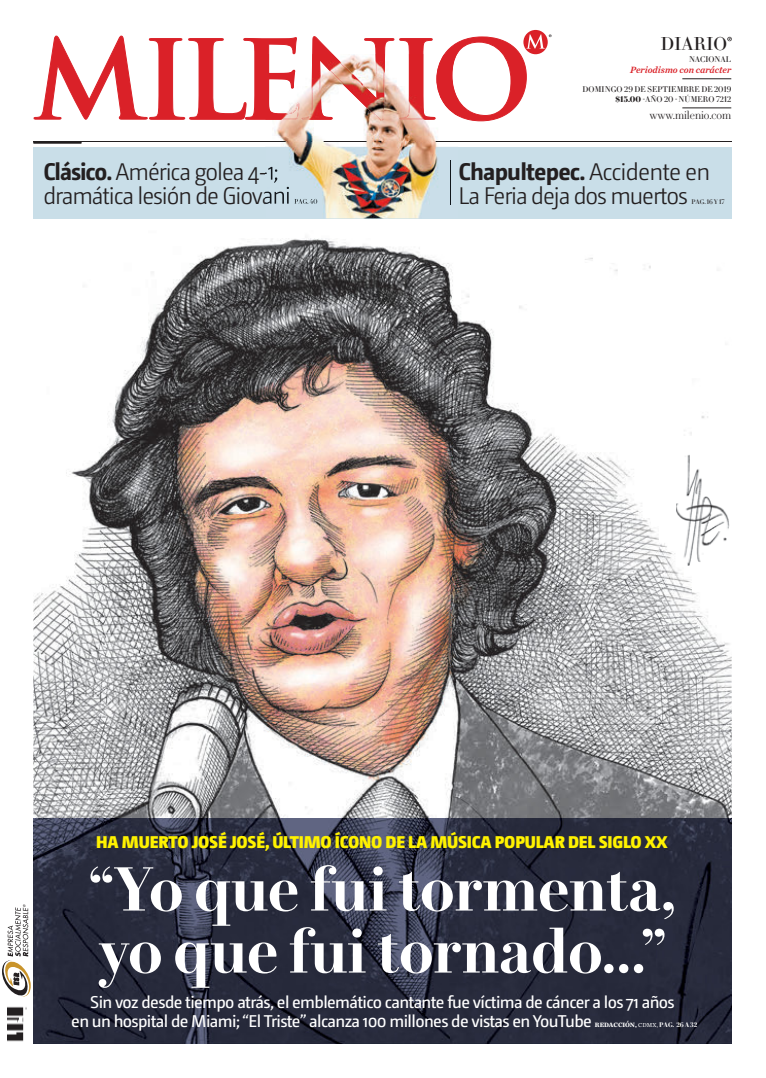
<style>
.page{position:relative;width:766px;height:1078px;background:#fff}
.page>*{position:absolute;margin:0;border:0;box-sizing:border-box;transform-origin:0 0}
.t1{font:600 60px/62px "Le Jeune Deck";color:#fff}
.t2{font:300 24px/24px "Camingo";letter-spacing:-.045em;color:#231f20}
.t3{font:18px "Le Jeune Deck";letter-spacing:.01em;color:#231f20}
.t4{font:17px/19px "Camingo";letter-spacing:-.035em;color:#fff}
.t5{font:900 17px "Camingo";letter-spacing:-.01em;color:#fff200}
.t6{font:300 11px "Le Jeune Deck";color:#231f20}
.t7{font:italic 9.5px "Chronicle Text G2 Semi";color:#da2128}
.t8{font:8px/10px "Le Jeune Deck";letter-spacing:.01em;color:#231f20;text-align:right}
.t9{font:700 6.5px "Chronicle Text G2";letter-spacing:-.01em;color:#fff}
.t10{font:6.5px "Le Jeune Deck";letter-spacing:-.005em;color:#231f20}
.s1{font-weight:700}
.s2{font-weight:400;font-size:6px}
.s3{font-family:"Le Jeune Deck";font-weight:600}
</style>
<div class="page">
<img style="left:33px;top:238px;width:698px;height:580px">
<img style="left:33px;top:818px;width:698px;height:225px">
<hr style="left:682px;top:79px;width:49px;height:1px;background:#231f20">
<hr style="left:682px;top:108px;width:49px;height:1px;background:#231f20">
<svg style="left:727px;top:37px;width:4px;height:4px"></svg>
<div style="left:523px;top:30px;width:24px;height:24px;background:#da2128;border-radius:50%"></div>
<svg style="left:33px;top:34px;width:518px;height:87px"></svg>
<svg style="left:2px;top:904px;width:29px;height:93px"></svg>
<img style="left:8px;top:1006px;width:19px;height:36px">
<hr style="left:34px;top:141px;width:697px;height:1px;background:#231f20">
<hr style="left:33px;top:141px;width:48px;height:2px;background:#231f20">
<div style="left:33px;top:147px;width:698px;height:71px;background:#c9dee8"></div>
<img style="left:675px;top:451px;width:54px;height:114px">
<img style="left:265px;top:54px;width:193px;height:164px">
<img style="left:265px;top:54px;width:34px;height:66px">
<img style="left:301px;top:54px;width:84px;height:67px">
<img style="left:399px;top:54px;width:36px;height:66px">
<img style="left:436px;top:54px;width:22px;height:62px">
<img style="left:265px;top:141px;width:193px;height:1px">
<img style="left:450px;top:160px;width:1px;height:45px">
<img style="left:266px;top:162px;width:12px;height:23px">
<svg style="left:265px;top:162px;width:1px;height:23px"></svg>
<img style="left:265px;top:186px;width:24px;height:18px">
<img style="left:294px;top:199px;width:23px;height:5px">
<p class="t3" style="left:660px;top:35px;width:68px">DIARIO</p>
<p class="t7" style="left:630px;top:64px;width:103px">Periodismo con carácter</p>
<p class="t8" style="left:689px;top:55px;width:43px">NACIONAL</p>
<p class="t8" style="left:582px;top:85px;width:150px">DOMINGO 29 DE SEPTIEMBRE DE 2019 <span class="s1">$15.00</span> -AÑO 20 - NÚMERO 7212</p>
<p class="t6" style="left:649px;top:110px;width:83px">www.milenio.com</p>
<h2 class="t2" style="left:43px;top:160px;width:249px"><span class="s1">Clásico.</span> América golea 4-1; dramática lesión de Giovani</h2>
<h2 class="t2" style="left:458px;top:160px;width:253px"><span class="s1">Chapultepec.</span> Accidente en<br>La Feria deja dos muertos</h2>
<p class="t10" style="left:691px;top:198px;width:35px">PAG. 16 Y 17</p>
<p class="t5" style="left:96px;top:834px;width:573px">HA MUERTO JOSÉ JOSÉ, ÚLTIMO ÍCONO DE LA MÚSICA POPULAR DEL SIGLO XX</p>
<h1 class="t1" style="left:88px;top:861px;width:589px">“Yo que fui tormenta, yo que fui tornado...”</h1>
<p class="t4" style="left:71px;top:993px;width:604px;text-indent:19px">Sin voz desde tiempo atrás, el emblemático cantante fue víctima de cáncer a los 71 años en un hospital de Miami; “El Triste” alcanza 100 millones de vistas en YouTube</p>
<p class="t9" style="left:594px;top:1021px;width:104px">REDACCIÓN, <span class="s2">CDMX,</span> <span class="s3">PAG. 26 A 32</span></p>
</div>
